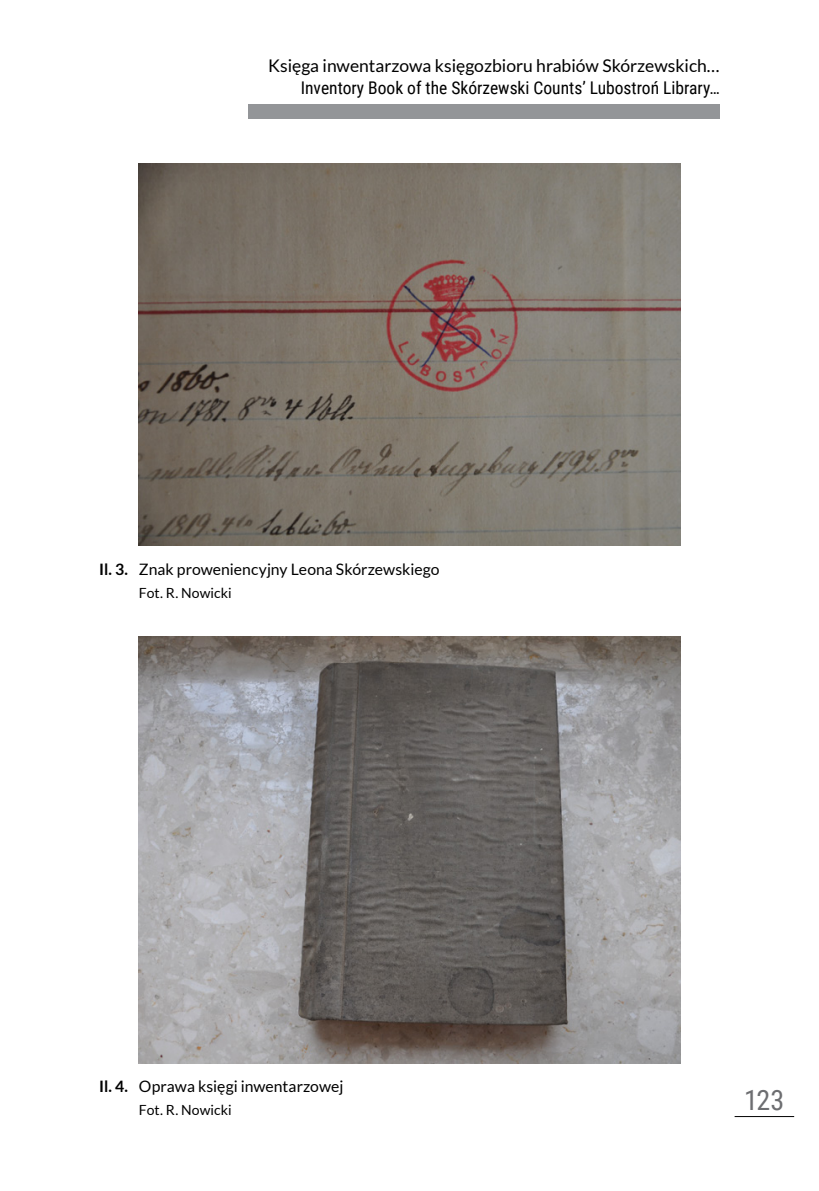
<style>
.page{position:relative;width:819px;height:1191px;background:#fff}
.page>*{position:absolute;margin:0;border:0;box-sizing:border-box;transform-origin:0 0}
.t1{font:28px "Roboto Condensed";color:#6d6e71}
.t2{font:17.5px "Roboto Condensed";color:#000}
.t3{font:17.5px "Lato";color:#000}
.t4{font:15.75px "Lato";color:#000}
.t5{font:14px "Lato";letter-spacing:.005em;color:#000}
.s1{font-weight:700}
</style>
<div class="page">
<hr style="left:734px;top:1116px;width:60px;height:1px;background:#000">
<div style="left:248px;top:104px;width:471px;height:15px;background:#939598"></div>
<img style="left:139px;top:164px;width:541px;height:382px">
<img style="left:139px;top:636px;width:541px;height:427px">
<p class="t3" style="left:268px;top:55px;width:453px">Księga inwentarzowa księgozbioru hrabiów Skórzewskich…</p>
<p class="t2" style="left:301px;top:76px;width:420px">Inventory Book of the Skórzewski Counts’ Lubostroń Library…</p>
<p class="t4" style="left:99px;top:560px;width:342px"><span class="s1">Il. 3.</span> Znak proweniencyjny Leona Skórzewskiego</p>
<p class="t5" style="left:139px;top:584px;width:94px">Fot. R. Nowicki</p>
<p class="t4" style="left:99px;top:1078px;width:245px"><span class="s1">Il. 4.</span> Oprawa księgi inwentarzowej</p>
<p class="t5" style="left:139px;top:1102px;width:94px">Fot. R. Nowicki</p>
<h1 class="t1" style="left:744px;top:1080px;width:42px">123</h1>
</div>
